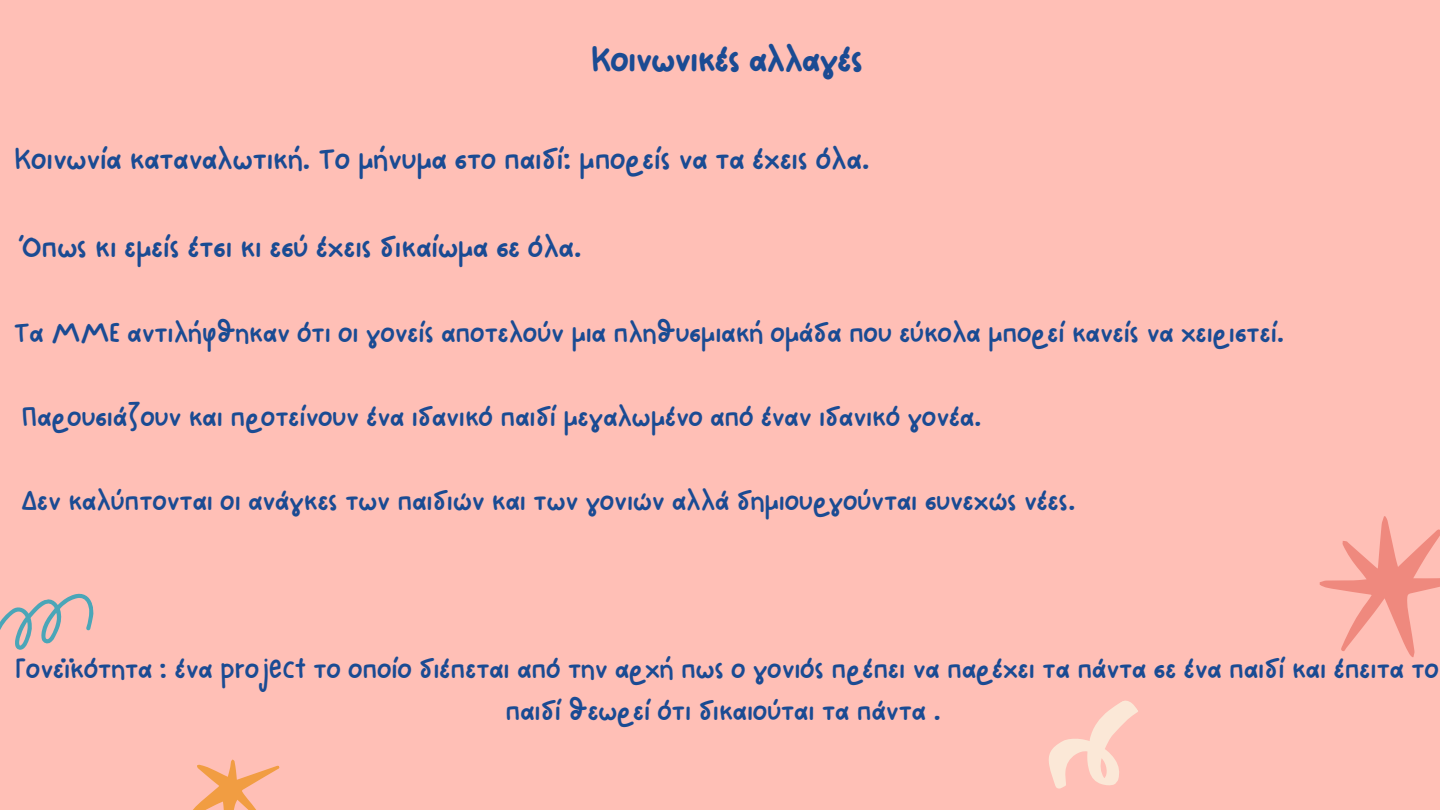
<style>
.page{position:relative;width:1440px;height:810px;background:#ffbfb6}
.page>*{position:absolute;margin:0;border:0;box-sizing:border-box;transform-origin:0 0}
.t1{font:37px "NF One Little Font Bold";color:#1a4b93}
.t2{font:32px "NF One Little Font Regular";color:#1a4b93}
.t3{font:30px/42px "NF One Little Font Regular";color:#1a4b93;text-align:center}
</style>
<div class="page">
<svg style="left:1320px;top:516px;width:120px;height:141px"></svg>
<svg style="left:0;top:593px;width:94px;height:57px"></svg>
<svg style="left:193px;top:759px;width:87px;height:51px"></svg>
<svg style="left:1049px;top:700px;width:89px;height:89px"></svg>
<p class="t1" style="left:591px;top:37px;width:273px">Kοινωνικές αλλαγές</p>
<p class="t2" style="left:14px;top:139px;width:857px">Kοινωνία καταναλωτική. Το μήνυμα στο παιδί: μπορείς να τα έχεις όλα.</p>
<p class="t2" style="left:22px;top:228px;width:561px">Όπως κι εμείς έτσι κι εσύ έχεις δικαίωμα σε όλα.</p>
<p class="t3" style="left:14px;top:311px;width:1272px">Τα ΜΜΕ αντιλήφθηκαν ότι οι γονείς αποτελούν μια πληθυσμιακή ομάδα που εύκολα μπορεί κανείς να χειριστεί.</p>
<p class="t3" style="left:22px;top:395px;width:962px">Παρουσιάζουν και προτείνουν ένα ιδανικό παιδί μεγαλωμένο από έναν ιδανικό γονέα.</p>
<p class="t3" style="left:22px;top:479px;width:1056px">Δεν καλύπτονται οι ανάγκες των παιδιών και των γονιών αλλά δημιουργούνται συνεχώς νέες.</p>
<p class="t3" style="left:15px;top:647px;width:1425px">Γονεϊκότητα : ένα project το οποίο διέπεται από την αρχή πως ο γονιός πρέπει να παρέχει τα πάντα σε ένα παιδί και έπειτα το παιδί θεωρεί ότι δικαιούται τα πάντα .</p>
</div>
